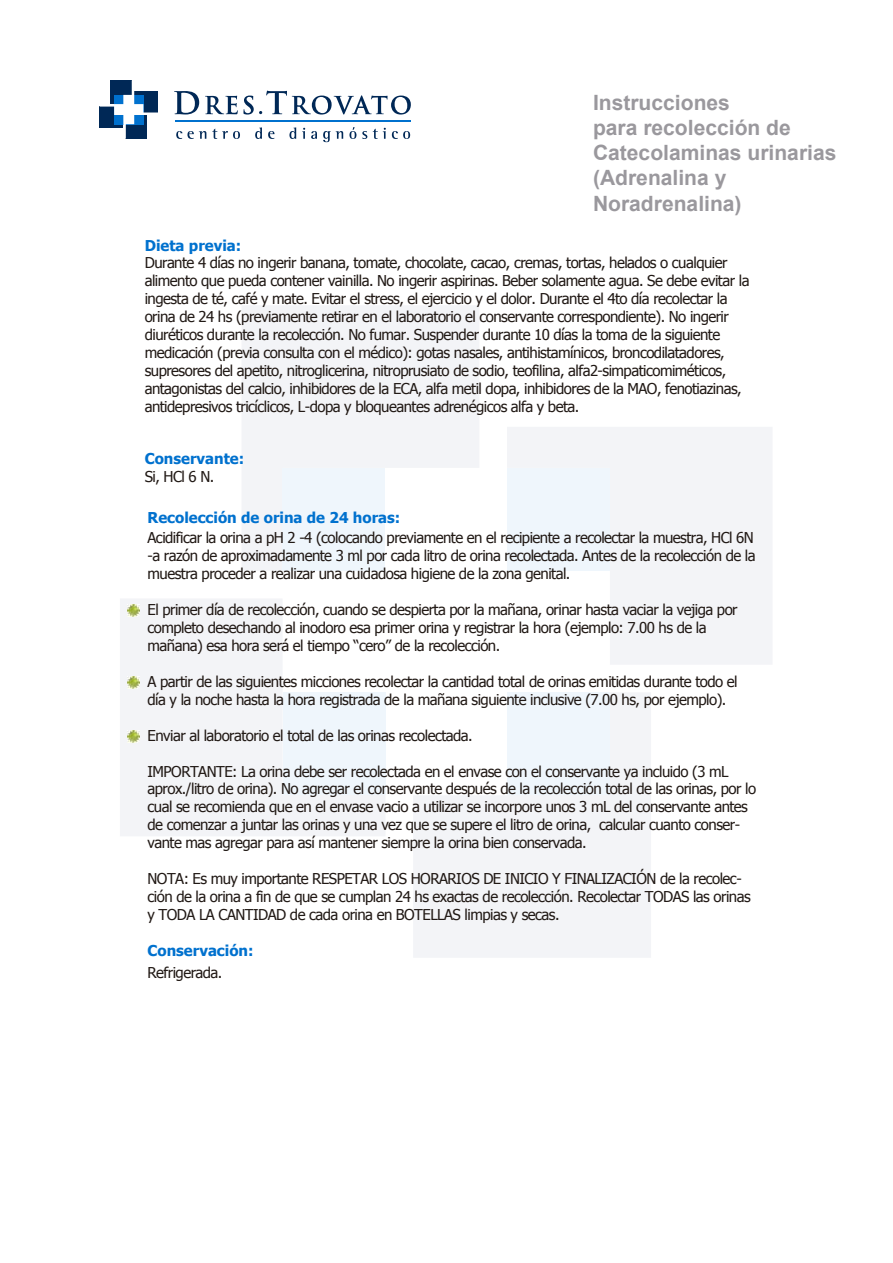
<style>
.page{position:relative;width:893px;height:1263px;background:#fff}
.page>*{position:absolute;margin:0;border:0;box-sizing:border-box;transform-origin:0 0}
.t1{font:700 21px/25.2px "Arial";color:#9a989d}
.t2{font:15px/18px "Tahoma";letter-spacing:-.035em;color:#211915}
.t3{font:700 15px "Tahoma";color:#0071ce}
</style>
<div class="page">
<svg style="left:120px;top:599px;width:265px;height:237px;fill:#f3f4f7"></svg>
<svg style="left:242px;top:306px;width:237px;height:265px;fill:#f3f4f7"></svg>
<svg style="left:413px;top:693px;width:238px;height:264px;fill:#f3f4f7"></svg>
<svg style="left:507px;top:427px;width:265px;height:237px;fill:#f3f4f7"></svg>
<div style="left:283px;top:692px;width:102px;height:103px;background:#eff6fc"></div>
<div style="left:283px;top:468px;width:102px;height:103px;background:#eff6fc"></div>
<div style="left:507px;top:692px;width:103px;height:103px;background:#eff6fc"></div>
<div style="left:507px;top:468px;width:103px;height:103px;background:#eff6fc"></div>
<svg style="left:176px;top:131px;width:30px;height:8px"></svg>
<svg style="left:212px;top:128px;width:28px;height:11px"></svg>
<svg style="left:255px;top:127px;width:7px;height:12px"></svg>
<svg style="left:268px;top:131px;width:7px;height:8px"></svg>
<svg style="left:289px;top:127px;width:7px;height:12px"></svg>
<svg style="left:302px;top:128px;width:3px;height:11px"></svg>
<svg style="left:311px;top:131px;width:6px;height:8px"></svg>
<svg style="left:323px;top:131px;width:20px;height:11px"></svg>
<svg style="left:349px;top:127px;width:7px;height:12px"></svg>
<svg style="left:362px;top:131px;width:5px;height:8px"></svg>
<svg style="left:373px;top:128px;width:13px;height:11px"></svg>
<svg style="left:392px;top:131px;width:18px;height:8px"></svg>
<hr style="left:175px;top:120px;width:235px;height:2px;background:#0071ce">
<svg style="left:100px;top:80px;width:58px;height:59px"></svg>
<svg style="left:174px;top:91px;width:237px;height:24px"></svg>
<svg style="left:128px;top:604px;width:12px;height:12px"></svg>
<svg style="left:128px;top:676px;width:12px;height:12px"></svg>
<svg style="left:128px;top:730px;width:12px;height:12px"></svg>
<p class="t3" style="left:145px;top:235px;width:98px">Dieta previa:</p>
<h1 class="t1" style="left:593px;top:90px;width:245px">Instrucciones<br>para recolección de<br>Catecolaminas urinarias (Adrenalina y<br>Noradrenalina)</h1>
<p class="t2" style="left:145px;top:253px;width:606px">Durante 4 días no ingerir banana, tomate, chocolate, cacao, cremas, tortas, helados o cualquier alimento que pueda contener vainilla. No ingerir aspirinas. Beber solamente agua. Se debe evitar la ingesta de té, café y mate. Evitar el stress, el ejercicio y el dolor. Durante el 4to día recolectar la orina de 24 hs (previamente retirar en el laboratorio el conservante correspondiente). No ingerir diuréticos durante la recolección. No fumar. Suspender durante 10 días la toma de la siguiente medicación (previa consulta con el médico): gotas nasales, antihistamínicos, broncodilatadores, supresores del apetito, nitroglicerina, nitroprusiato de sodio, teofilina, alfa2-simpaticomiméticos, antagonistas del calcio, inhibidores de la ECA, alfa metil dopa, inhibidores de la MAO, fenotiazinas, antidepresivos tricíclicos, L-dopa y bloqueantes adrenégicos alfa y beta.</p>
<p class="t3" style="left:145px;top:448px;width:101px">Conservante:</p>
<p class="t2" style="left:145px;top:467px;width:71px">Si, HCl 6 N.</p>
<p class="t3" style="left:148px;top:507px;width:254px">Recolección de orina de 24 horas:</p>
<p class="t2" style="left:148px;top:528px;width:610px">Acidificar la orina a pH 2 -4 (colocando previamente en el recipiente a recolectar la muestra, HCl 6N -a razón de aproximadamente 3 ml por cada litro de orina recolectada. Antes de la recolección de la muestra proceder a realizar una cuidadosa higiene de la zona genital.</p>
<p class="t2" style="left:148px;top:600px;width:592px">El primer día de recolección, cuando se despierta por la mañana, orinar hasta vaciar la vejiga por completo desechando al inodoro esa primer orina y registrar la hora (ejemplo: 7.00 hs de la mañana) esa hora será el tiempo “cero” de la recolección.</p>
<p class="t2" style="left:148px;top:672px;width:592px">A partir de las siguientes micciones recolectar la cantidad total de orinas emitidas durante todo el día y la noche hasta la hora registrada de la mañana siguiente inclusive (7.00 hs, por ejemplo).</p>
<p class="t2" style="left:148px;top:725px;width:327px">Enviar al laboratorio el total de las orinas recolectada.</p>
<p class="t2" style="left:148px;top:761px;width:610px">IMPORTANTE: La orina debe ser recolectada en el envase con el conservante ya incluido (3 mL aprox./litro de orina). No agregar el conservante después de la recolección total de las orinas, por lo cual se recomienda que en el envase vacio a utilizar se incorpore unos 3 mL del conservante antes de comenzar a juntar las orinas y una vez que se supere el litro de orina, calcular cuanto conser&shy;vante mas agregar para así mantener siempre la orina bien conservada.</p>
<p class="t2" style="left:148px;top:869px;width:605px">NOTA: Es muy importante RESPETAR LOS HORARIOS DE INICIO Y FINALIZACIÓN de la recolec&shy;ción de la orina a fin de que se cumplan 24 hs exactas de recolección. Recolectar TODAS las orinas y TODA LA CANTIDAD de cada orina en BOTELLAS limpias y secas.</p>
<p class="t3" style="left:148px;top:940px;width:107px">Conservación:</p>
<p class="t2" style="left:148px;top:963px;width:76px">Refrigerada.</p>
</div>
